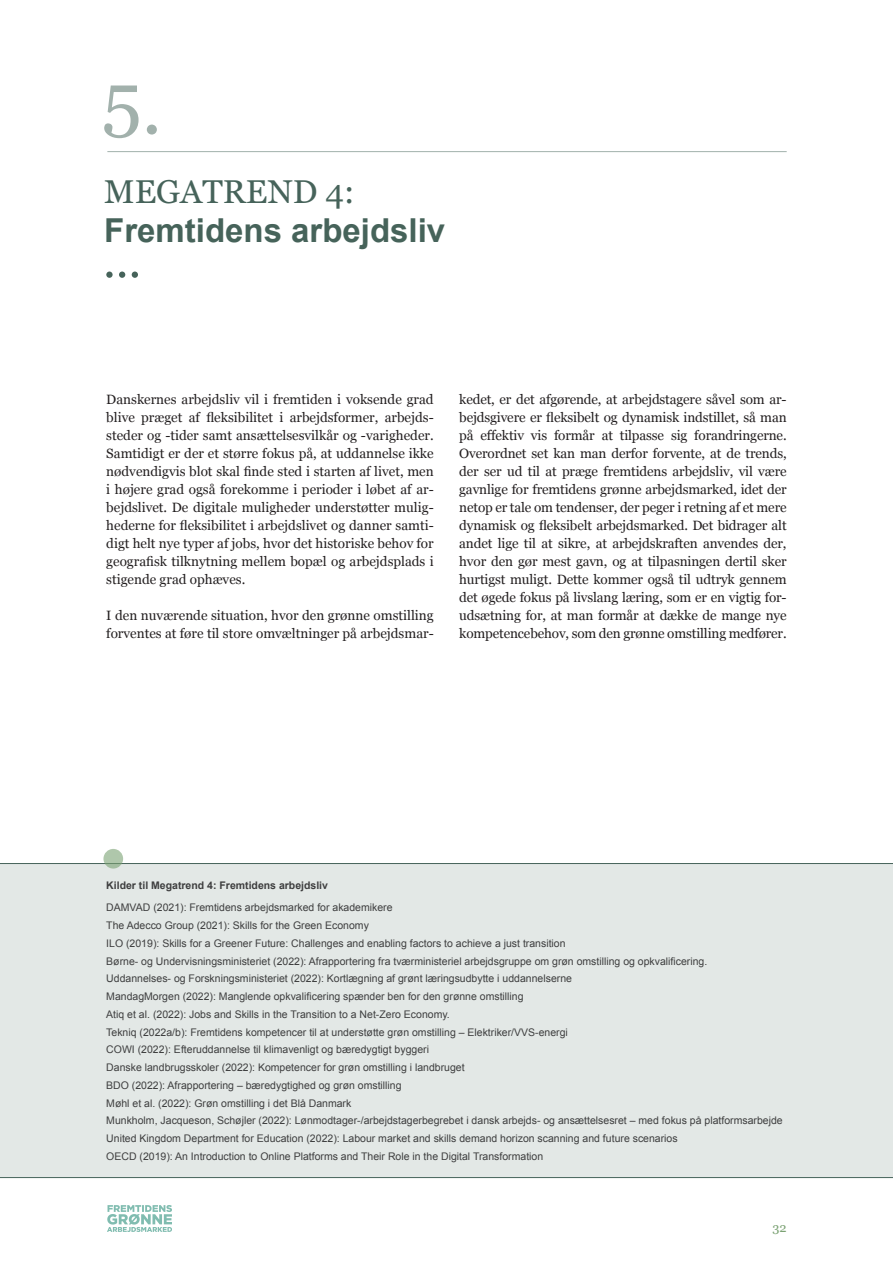
<style>
.page{position:relative;width:893px;height:1263px;background:#fff}
.page>*{position:absolute;margin:0;border:0;box-sizing:border-box;transform-origin:0 0}
.t1{font:75px "Georgia";color:#a2b1ac}
.t2{font:700 33px "Arial";color:#46635a}
.t3{font:33px "Georgia";color:#46635a}
.t4{font:13.5px/18px "Georgia";color:#231f20;text-align:justify}
.t5{font:12.75px "Georgia";color:#7ba273}
.t6{font:10.5px/17.7px "Arial";color:#3e3e3f}
.t7{font:700 10.5px "Arial";color:#3e3e3f}
</style>
<div class="page">
<img style="left:107px;top:1205px;width:64px;height:27px">
<hr style="left:107px;top:151px;width:680px;height:1px;background:#a2b1ac">
<div style="left:106px;top:271px;width:7px;height:7px;background:#46635a;border-radius:50%"></div>
<div style="left:119px;top:271px;width:6px;height:7px;background:#46635a;border-radius:50%"></div>
<div style="left:132px;top:271px;width:6px;height:7px;background:#46635a;border-radius:50%"></div>
<div style="left:0;top:863px;width:893px;height:315px;background:#e3e8e6"></div>
<svg style="left:103px;top:849px;width:20px;height:19px"></svg>
<h1 class="t1" style="left:102px;top:49px;width:61px">5.</h1>
<h2 class="t3" style="left:104px;top:167px;width:252px">MEGATREND 4:</h2>
<h2 class="t2" style="left:104px;top:208px;width:343px">Fremtidens arbejdsliv</h2>
<p class="t4" style="left:106px;top:390px;width:329px">Danskernes arbejdsliv vil i fremtiden i voksende grad blive præget af fleksibilitet i arbejdsformer, arbejds&shy;steder og -tider samt ansættelsesvilkår og -varigheder.<br>Samtidigt er der et større fokus på, at uddannelse ikke nødvendigvis blot skal finde sted i starten af livet, men i højere grad også forekomme i perioder i løbet af ar&shy;bejdslivet. De digitale muligheder understøtter mulig&shy;hederne for fleksibilitet i arbejdslivet og danner samti&shy;digt helt nye typer af jobs, hvor det historiske behov for geografisk tilknytning mellem bopæl og arbejdsplads i stigende grad ophæves.</p>
<p class="t4" style="left:106px;top:606px;width:329px">I den nuværende situation, hvor den grønne omstilling forventes at føre til store omvæltninger på arbejdsmar-</p>
<p class="t4" style="left:459px;top:390px;width:329px">kedet, er det afgørende, at arbejdstagere såvel som ar&shy;bejdsgivere er fleksibelt og dynamisk indstillet, så man på effektiv vis formår at tilpasse sig forandringerne.<br>Overordnet set kan man derfor forvente, at de trends, der ser ud til at præge fremtidens arbejdsliv, vil være gavnlige for fremtidens grønne arbejdsmarked, idet der netop er tale om tendenser, der peger i retning af et mere dynamisk og fleksibelt arbejdsmarked. Det bidrager alt andet lige til at sikre, at arbejdskraften anvendes der, hvor den gør mest gavn, og at tilpasningen dertil sker hurtigst muligt. Dette kommer også til udtryk gennem det øgede fokus på livslang læring, som er en vigtig for&shy;udsætning for, at man formår at dække de mange nye kompetencebehov, som den grønne omstilling medfører.</p>
<p class="t7" style="left:106px;top:879px;width:223px">Kilder til Megatrend 4: Fremtidens arbejdsliv</p>
<p class="t6" style="left:106px;top:899px;width:678px">DAMVAD (2021): Fremtidens arbejdsmarked for akademikere<br>The Adecco Group (2021): Skills for the Green Economy<br>ILO (2019): Skills for a Greener Future: Challenges and enabling factors to achieve a just transition<br>Børne- og Undervisningsministeriet (2022): Afrapportering fra tværministeriel arbejdsgruppe om grøn omstilling og opkvalificering.<br>Uddannelses- og Forskningsministeriet (2022): Kortlægning af grønt læringsudbytte i uddannelserne<br>MandagMorgen (2022): Manglende opkvalificering spænder ben for den grønne omstilling<br>Atiq et al. (2022): Jobs and Skills in the Transition to a Net-Zero Economy.<br>Tekniq (2022a/b): Fremtidens kompetencer til at understøtte grøn omstilling – Elektriker/VVS-energi<br>COWI (2022): Efteruddannelse til klimavenligt og bæredygtigt byggeri<br>Danske landbrugsskoler (2022): Kompetencer for grøn omstilling i landbruget<br>BDO (2022): Afrapportering – bæredygtighed og grøn omstilling<br>Møhl et al. (2022): Grøn omstilling i det Blå Danmark<br>Munkholm, Jacqueson, Schøjler (2022): Lønmodtager-/arbejdstagerbegrebet i dansk arbejds- og ansættelsesret – med fokus på platformsarbejde United Kingdom Department for Education (2022): Labour market and skills demand horizon scanning and future scenarios<br>OECD (2019): An Introduction to Online Platforms and Their Role in the Digital Transformation</p>
<p class="t5" style="left:772px;top:1218px;width:16px">32</p>
</div>
